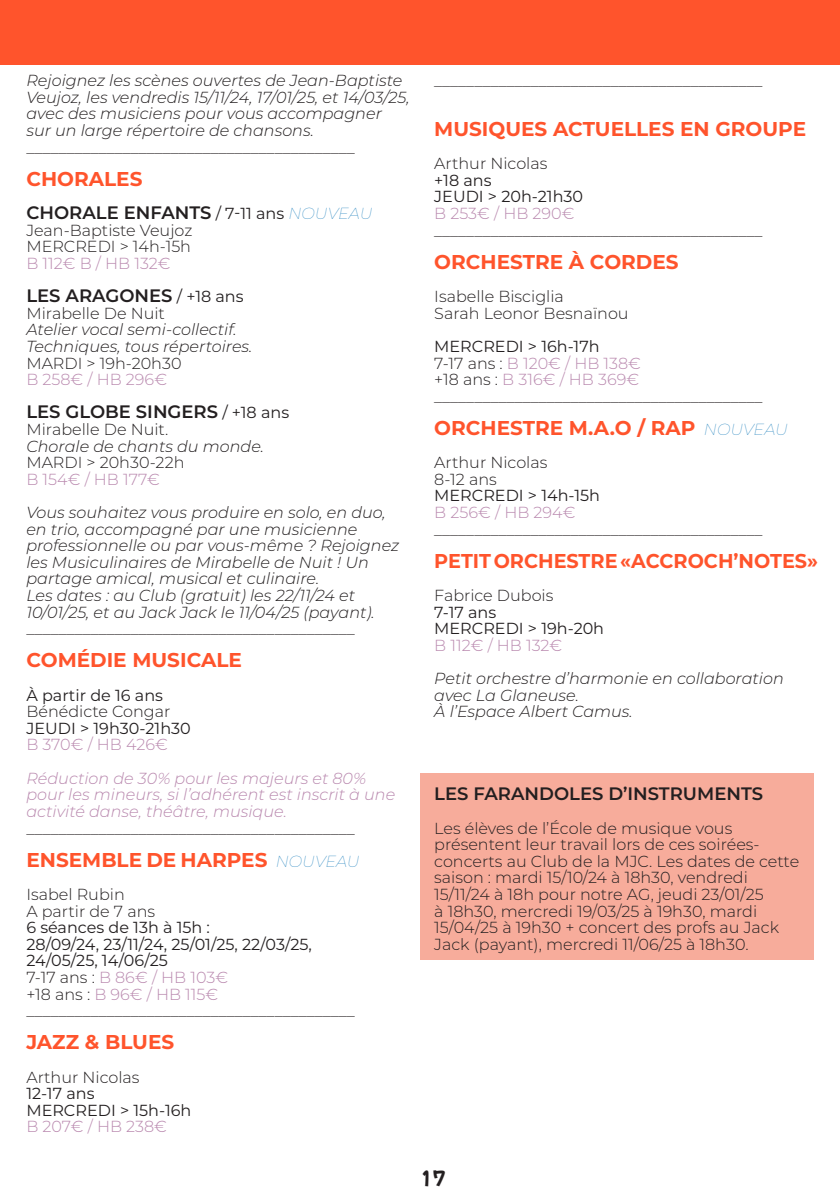
<style>
.page{position:relative;width:840px;height:1191px;background:#fff}
.page>*{position:absolute;margin:0;border:0;box-sizing:border-box;transform-origin:0 0}
.t1{font:700 20px "Montserrat";color:#ff542c}
.t2{font:700 20px "Montserrat";color:#ff542c;scale:.96 1}
.t3{font:600 18px "Montserrat";color:#231f20}
.t4{font:18px "Mochiy Pop One";color:#231f20}
.t5{font:300 16px/16.6px "Montserrat";color:#231f20}
.t6{font:italic 300 16px/16.6px "Montserrat";color:#231f20}
.t7{font:16px/16.6px "Montserrat";color:#231f20}
.t8{font:300 16px "Montserrat";color:#b988ae}
.t9{font:italic 300 16px/16.6px "Montserrat";color:#b988ae}
.s1{font-weight:400;font-size:16px}
.s2{font-weight:100;font-style:italic;font-size:16px;color:#0a75b7}
.s3{color:#231f20}
</style>
<div class="page">
<div style="left:420px;top:773px;width:393px;height:187px;background:#f7ac9b"></div>
<div style="left:0;top:0;width:839px;height:64px;background:#ff542c"></div>
<p class="t6" style="left:26px;top:72px;width:384px">Rejoignez les scènes ouvertes de Jean-Baptiste Veujoz, les vendredis 15/11/24, 17/01/25, et 14/03/25, avec des musiciens pour vous accompagner sur un large répertoire de chansons.</p>
<p class="t5" style="left:26px;top:138px;width:330px">_________________________________________</p>
<p class="t1" style="left:26px;top:164px;width:117px">CHORALES</p>
<p class="t3" style="left:26px;top:200px;width:347px">CHORALE ENFANTS <span class="s1">/ 7-11 ans</span> <span class="s2">NOUVEAU</span></p>
<p class="t5" style="left:26px;top:221px;width:167px">Jean-Baptiste Veujoz</p>
<p class="t5" style="left:26px;top:238px;width:166px">MERCREDI &gt; 14h-15h</p>
<p class="t8" style="left:26px;top:252px;width:146px">B 112€ B / HB 132€</p>
<p class="t3" style="left:26px;top:283px;width:219px">LES ARAGONES <span class="s1">/ +18 ans</span></p>
<p class="t5" style="left:26px;top:304px;width:140px">Mirabelle De Nuit</p>
<p class="t6" style="left:26px;top:321px;width:212px">Atelier vocal semi-collectif.</p>
<p class="t6" style="left:26px;top:337px;width:227px">Techniques, tous répertoires.</p>
<p class="t5" style="left:26px;top:354px;width:157px">MARDI &gt; 19h-20h30</p>
<p class="t8" style="left:26px;top:368px;width:142px">B 258€ / HB 296€</p>
<p class="t3" style="left:26px;top:399px;width:264px">LES GLOBE SINGERS <span class="s1">/ +18 ans</span></p>
<p class="t5" style="left:26px;top:420px;width:143px">Mirabelle De Nuit.</p>
<p class="t6" style="left:26px;top:437px;width:239px">Chorale de chants du monde.</p>
<p class="t5" style="left:26px;top:454px;width:159px">MARDI &gt; 20h30-22h</p>
<p class="t8" style="left:26px;top:468px;width:135px">B 154€ / HB 177€</p>
<p class="t6" style="left:26px;top:503px;width:374px">Vous souhaitez vous produire en solo, en duo, en trio, accompagné par une musicienne professionnelle ou par vous-même ? Rejoignez les Musiculinaires de Mirabelle de Nuit ! Un partage amical, musical et culinaire.</p>
<p class="t6" style="left:26px;top:586px;width:350px">Les dates : au Club (gratuit) les 22/11/24 et<br>10/01/25, et au Jack Jack le 11/04/25 (payant).</p>
<p class="t5" style="left:26px;top:620px;width:330px">_________________________________________</p>
<p class="t1" style="left:26px;top:646px;width:217px">COMÉDIE MUSICALE</p>
<p class="t7" style="left:26px;top:686px;width:138px">À partir de 16 ans</p>
<p class="t5" style="left:26px;top:703px;width:145px">Bénédicte Congar</p>
<p class="t7" style="left:26px;top:719px;width:166px">JEUDI &gt; 19h30-21h30</p>
<p class="t8" style="left:26px;top:734px;width:143px">B 370€ / HB 426€</p>
<p class="t9" style="left:26px;top:769px;width:370px">Réduction de 30% pour les majeurs et 80% pour les mineurs, si l’adhérent est inscrit à une activité danse, théâtre, musique.</p>
<p class="t1" style="left:26px;top:845px;width:334px">ENSEMBLE DE HARPES <span class="s2">NOUVEAU</span></p>
<p class="t5" style="left:26px;top:885px;width:100px">Isabel Rubin</p>
<p class="t5" style="left:26px;top:902px;width:130px">A partir de 7 ans</p>
<p class="t7" style="left:26px;top:918px;width:185px">6 séances de 13h à 15h :</p>
<p class="t7" style="left:26px;top:935px;width:287px">28/09/24, 23/11/24, 25/01/25, 22/03/25,<br>24/05/25, 14/06/25</p>
<p class="t8" style="left:26px;top:966px;width:203px"><span class="s3">7-17 ans :</span> B 86€ / HB 103€</p>
<p class="t8" style="left:26px;top:983px;width:193px"><span class="s3">+18 ans :</span> B 96€ / HB 115€</p>
<p class="t5" style="left:26px;top:1001px;width:330px">_________________________________________</p>
<p class="t1" style="left:26px;top:1027px;width:149px">JAZZ &amp; BLUES</p>
<p class="t5" style="left:26px;top:1068px;width:115px">Arthur Nicolas</p>
<p class="t7" style="left:26px;top:1084px;width:70px">12-17 ans</p>
<p class="t7" style="left:26px;top:1101px;width:166px">MERCREDI &gt; 15h-16h</p>
<p class="t8" style="left:26px;top:1115px;width:142px">B 207€ / HB 238€</p>
<p class="t5" style="left:434px;top:72px;width:329px">_________________________________________</p>
<p class="t1" style="left:434px;top:114px;width:373px">MUSIQUES ACTUELLES EN GROUPE</p>
<p class="t5" style="left:434px;top:155px;width:115px">Arthur Nicolas</p>
<p class="t7" style="left:434px;top:171px;width:59px">+18 ans</p>
<p class="t7" style="left:434px;top:188px;width:150px">JEUDI &gt; 20h-21h30</p>
<p class="t8" style="left:434px;top:202px;width:142px">B 253€ / HB 290€</p>
<p class="t5" style="left:434px;top:221px;width:329px">_________________________________________</p>
<p class="t1" style="left:434px;top:247px;width:246px">ORCHESTRE À CORDES</p>
<p class="t5" style="left:434px;top:288px;width:131px">Isabelle Bisciglia</p>
<p class="t5" style="left:434px;top:304px;width:196px">Sarah Leonor Besnaïnou</p>
<p class="t7" style="left:434px;top:337px;width:167px">MERCREDI &gt; 16h-17h</p>
<p class="t8" style="left:434px;top:352px;width:208px"><span class="s3">7-17 ans :</span> B 120€ / HB 138€</p>
<p class="t8" style="left:434px;top:368px;width:206px"><span class="s3">+18 ans :</span> B 316€ / HB 369€</p>
<p class="t5" style="left:434px;top:387px;width:329px">_________________________________________</p>
<p class="t1" style="left:434px;top:413px;width:355px">ORCHESTRE M.A.O / RAP <span class="s2">NOUVEAU</span></p>
<p class="t5" style="left:434px;top:454px;width:115px">Arthur Nicolas</p>
<p class="t5" style="left:434px;top:470px;width:64px">8-12 ans</p>
<p class="t7" style="left:434px;top:487px;width:167px">MERCREDI &gt; 14h-15h</p>
<p class="t8" style="left:434px;top:501px;width:143px">B 256€ / HB 294€</p>
<p class="t2" style="left:434px;top:546px;width:401px">PETIT ORCHESTRE «ACCROCH’NOTES»</p>
<p class="t5" style="left:434px;top:586px;width:121px">Fabrice Dubois</p>
<p class="t7" style="left:434px;top:603px;width:63px">7-17 ans</p>
<p class="t7" style="left:434px;top:619px;width:171px">MERCREDI &gt; 19h-20h</p>
<p class="t8" style="left:434px;top:634px;width:129px">B 112€ / HB 132€</p>
<p class="t6" style="left:434px;top:669px;width:351px">Petit orchestre d’harmonie en collaboration avec La Glaneuse.</p>
<p class="t6" style="left:434px;top:703px;width:200px">À l’Espace Albert Camus.</p>
<p class="t3" style="left:434px;top:781px;width:330px">LES FARANDOLES D’INSTRUMENTS</p>
<p class="t5" style="left:434px;top:819px;width:366px">Les élèves de l’École de musique vous présentent leur travail lors de ces soirées&shy;concerts au Club de la MJC. Les dates de cette saison : mardi 15/10/24 à 18h30, vendredi 15/11/24 à 18h pour notre AG, jeudi 23/01/25<br>à 18h30, mercredi 19/03/25 à 19h30, mardi 15/04/25 à 19h30 + concert des profs au Jack Jack (payant), mercredi 11/06/25 à 18h30.</p>
<p class="t4" style="left:420px;top:1164px;width:27px">17</p>
</div>
